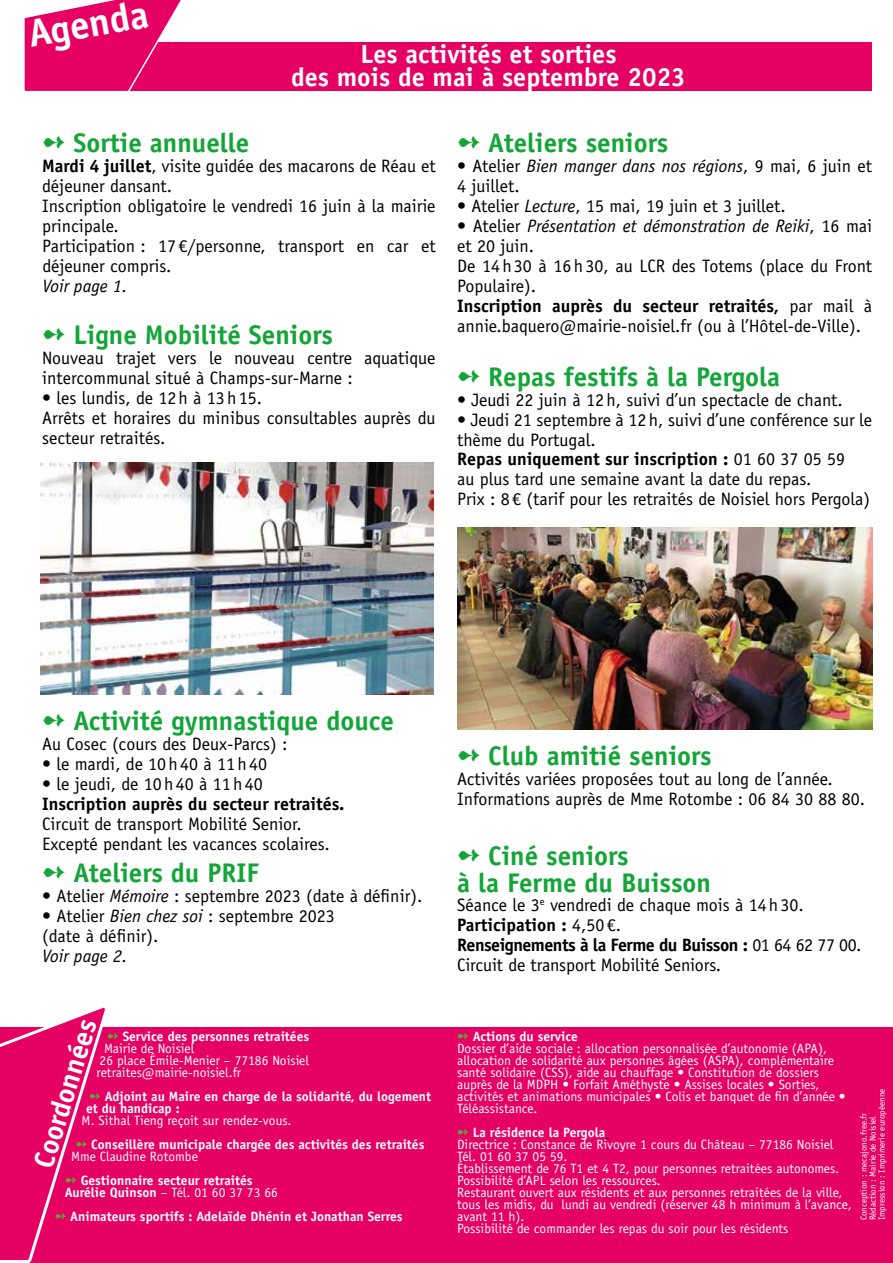
<style>
.page{position:relative;width:893px;height:1263px;background:#fff}
.page>*{position:absolute;margin:0;border:0;box-sizing:border-box;transform-origin:0 0}
.t1{font:700 39px "Officina Sans Std";color:#fff}
.t2{font:700 28.5px "Officina Sans Std";color:#fff}
.t3{font:700 27px/27px "Officina Sans Std";color:#13a538}
.t4{font:700 26.25px/22.5px "Officina Sans Std";color:#fff;text-align:center}
.t5{font:18px/20px "Officina Sans Std";color:#000}
.t6{font:700 18px "Officina Sans Std";color:#000}
.t7{font:italic 18px "Officina Sans Std";color:#000}
.t8{font:13.5px/12px "Officina Sans Std";color:#fff}
.t9{font:700 13.5px/24px "Officina Sans Std";color:#fff}
.t10{font:9px/9px "Officina Sans Std";color:#fff}
.s1{font-weight:700}
.s2{font-style:italic}
.s3{color:#56af31}
.s4{font-weight:400}
</style>
<div class="page">
<div style="left:119px;top:43px;width:753px;height:48px;background:#e60064"></div>
<svg style="left:24px;top:0;width:168px;height:91px"></svg>
<div style="left:0;top:1028px;width:893px;height:235px;background:#e60064"></div>
<svg style="left:0;top:1007px;width:110px;height:256px"></svg>
<img style="left:41px;top:462px;width:393px;height:232px">
<img style="left:457px;top:528px;width:415px;height:202px">
<h1 class="t1" style="left:24px;top:10px;width:123px;rotate:-10deg">Agenda</h1>
<h3 class="t4" style="left:291px;top:43px;width:396px">Les activités et sorties<br>des mois de mai à septembre 2023</h3>
<h3 class="t3" style="left:42px;top:129px;width:209px">➻ Sortie annuelle</h3>
<p class="t5" style="left:42px;top:156px;width:395px"><span class="s1">Mardi 4 juillet</span>, visite guidée des macarons de Réau et déjeuner dansant.<br>Inscription obligatoire le vendredi 16 juin à la mairie principale.<br>Participation : 17 €/personne, transport en car et déjeuner compris.</p>
<p class="t7" style="left:42px;top:275px;width:87px">Voir page 1.</p>
<h3 class="t3" style="left:42px;top:321px;width:292px">➻ Ligne Mobilité Seniors</h3>
<p class="t5" style="left:42px;top:348px;width:395px">Nouveau trajet vers le nouveau centre aquatique intercommunal situé à Champs-sur-Marne :</p>
<p class="t5" style="left:42px;top:388px;width:395px">• les lundis, de 12h à 13h15.<br>Arrêts et horaires du minibus consultables auprès du secteur retraités.</p>
<h3 class="t3" style="left:457px;top:129px;width:213px">➻ Ateliers seniors</h3>
<p class="t5" style="left:457px;top:156px;width:417px">• Atelier <span class="s2">Bien manger dans nos régions</span>, 9 mai, 6 juin et<br>4 juillet.</p>
<p class="t5" style="left:457px;top:196px;width:330px">• Atelier <span class="s2">Lecture</span>, 15 mai, 19 juin et 3 juillet.</p>
<p class="t5" style="left:457px;top:216px;width:417px">• Atelier <span class="s2">Présentation et démonstration de Reiki</span>, 16 mai et 20 juin.<br>De 14h30 à 16h30, au LCR des Totems (place du Front Populaire).<br><span class="s1">Inscription auprès du secteur retraités,</span> par mail à annie.baquero@mairie-noisiel.fr (ou à l’Hôtel-de-Ville).</p>
<h3 class="t3" style="left:457px;top:363px;width:325px">➻ Repas festifs à la Pergola</h3>
<p class="t5" style="left:457px;top:390px;width:387px">• Jeudi 22 juin à 12h, suivi d’un spectacle de chant.</p>
<p class="t5" style="left:457px;top:409px;width:417px">• Jeudi 21 septembre à 12h, suivi d’une conférence sur le thème du Portugal.<br><span class="s1">Repas uniquement sur inscription :</span> 01 60 37 05 59<br>au plus tard une semaine avant la date du repas.<br>Prix : 8 € (tarif pour les retraités de Noisiel hors Pergola)</p>
<h3 class="t3" style="left:42px;top:707px;width:353px">➻ Activité gymnastique douce</h3>
<p class="t5" style="left:42px;top:734px;width:247px">Au Cosec (cours des Deux-Parcs) :</p>
<p class="t5" style="left:42px;top:754px;width:226px">• le mardi, de 10h40 à 11h40</p>
<p class="t5" style="left:42px;top:774px;width:222px">• le jeudi, de 10h40 à 11h40</p>
<p class="t6" style="left:42px;top:792px;width:303px">Inscription auprès du secteur retraités.</p>
<p class="t5" style="left:42px;top:814px;width:289px">Circuit de transport Mobilité Senior.<br>Excepté pendant les vacances scolaires.</p>
<h3 class="t3" style="left:42px;top:859px;width:218px">➻ Ateliers du PRIF</h3>
<p class="t5" style="left:42px;top:886px;width:381px">• Atelier <span class="s2">Mémoire</span> : septembre 2023 (date à définir).</p>
<p class="t5" style="left:42px;top:906px;width:294px">• Atelier <span class="s2">Bien chez soi</span> : septembre 2023 (date à définir).</p>
<p class="t7" style="left:42px;top:945px;width:87px">Voir page 2.</p>
<h2 class="t2" style="left:26px;top:1162px;width:156px;rotate:-73deg">Coordonnées</h2>
<p class="t9" style="left:107px;top:1024px;width:204px"><span class="s3">➻</span> Service des personnes retraitées</p>
<p class="t8" style="left:104px;top:1042px;width:92px">Mairie de Noisiel</p>
<p class="t8" style="left:100px;top:1054px;width:211px">26 place Émile-Menier – 77186 Noisiel</p>
<p class="t8" style="left:97px;top:1066px;width:146px">retraites@mairie-noisiel.fr</p>
<p class="t9" style="left:86px;top:1090px;width:347px;line-height:12px"><span class="s3">➻</span> Adjoint au Maire en charge de la solidarité, du logement et du handicap :</p>
<p class="t9" style="left:76px;top:1108px;width:350px;text-indent:6px"><span class="s4">M. Sithal Tieng reçoit sur rendez-vous.<br></span><span class="s3">➻</span> Conseillère municipale chargée des activités des retraités</p>
<p class="t9" style="left:65px;top:1144px;width:189px;text-indent:6px"><span class="s4">Mme Claudine Rotombe<br></span><span class="s3">➻</span> Gestionnaire secteur retraités</p>
<p class="t9" style="left:55px;top:1180px;width:350px;text-indent:10px">Aurélie Quinson <span class="s4">– Tél. 01 60 37 73 66<br></span><span class="s3">➻</span> Animateurs sportifs : Adelaïde Dhénin et Jonathan Serres</p>
<h3 class="t3" style="left:457px;top:742px;width:256px">➻ Club amitié seniors</h3>
<p class="t5" style="left:457px;top:768px;width:410px">Activités variées proposées tout au long de l’année.<br>Informations auprès de Mme Rotombe : 06 84 30 88 80.</p>
<h3 class="t3" style="left:457px;top:841px;width:255px">➻ Ciné seniors<br>à la Ferme du Buisson</h3>
<p class="t5" style="left:457px;top:895px;width:406px">Séance le 3<sup>e</sup> vendredi de chaque mois à 14h30.<br><span class="s1">Participation :</span> 4,50 €.<br><span class="s1">Renseignements à la Ferme du Buisson :</span> 01 64 62 77 00.<br>Circuit de transport Mobilité Seniors.</p>
<p class="t8" style="left:457px;top:1031px;width:390px"><span class="s3">➻</span> <span class="s1">Actions du service<br></span>Dossier d’aide sociale : allocation personnalisée d’autonomie (APA), allocation de solidarité aux personnes âgées (ASPA), complémentaire santé solidaire (CSS), aide au chauffage • Constitution de dossiers auprès de la MDPH • Forfait Améthyste • Assises locales • Sorties, activités et animations municipales • Colis et banquet de fin d’année • Téléassistance.</p>
<p class="t8" style="left:457px;top:1127px;width:396px"><span class="s3">➻</span> <span class="s1">La résidence la Pergola<br></span>Directrice : Constance de Rivoyre 1 cours du Château – 77186 Noisiel Tél. 01 60 37 05 59.<br>Établissement de 76 T1 et 4 T2, pour personnes retraitées autonomes.<br>Possibilité d’APL selon les ressources.<br>Restaurant ouvert aux résidents et aux personnes retraitées de la ville, tous les midis, du lundi au vendredi (réserver 48 h minimum à l’avance, avant 11 h).<br>Possibilité de commander les repas du soir pour les résidents</p>
<p class="t10" style="left:859px;top:1220px;width:133px;rotate:-90deg">Conception : mecajono.free.fr<br>Rédaction : Mairie de Noisiel<br>Impression : Imprimerie européenne</p>
</div>
